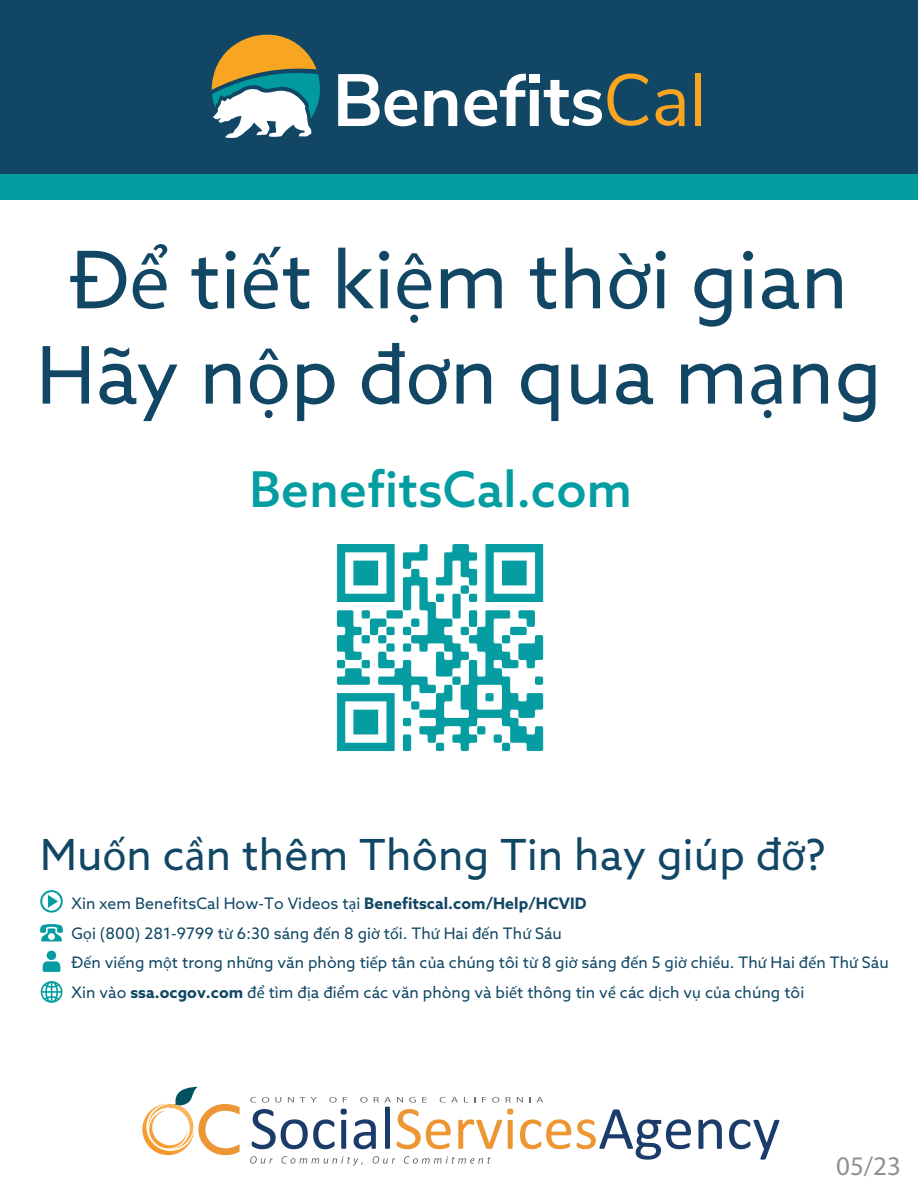
<style>
.page{position:relative;width:918px;height:1188px;background:#fff}
.page>*{position:absolute;margin:0;border:0;box-sizing:border-box;transform-origin:0 0}
.t1{font:79.35px/95.2px "Azo Sans";letter-spacing:.005em;color:#114765;text-align:center}
.t2{font:500 49.35px "Azo Sans";letter-spacing:.005em;color:#049da2}
.t3{font:42.9px "Azo Sans";letter-spacing:.005em;color:#114765}
.t4{font:27px "Myriad Pro";color:rgb(35 31 32/.5)}
.t5{font:15.9px/29.5px "Azo Sans";letter-spacing:.005em;color:#114765}
.s1{font-family:"Myriad Pro"}
.s2{font-weight:700}
</style>
<div class="page">
<img style="left:336px;top:544px;width:208px;height:207px">
<svg style="left:142px;top:1087px;width:98px;height:68px"></svg>
<svg style="left:250px;top:1156px;width:23px;height:8px"></svg>
<svg style="left:281px;top:1156px;width:82px;height:10px"></svg>
<svg style="left:373px;top:1156px;width:22px;height:8px"></svg>
<svg style="left:404px;top:1156px;width:87px;height:8px"></svg>
<svg style="left:250px;top:1097px;width:6px;height:6px"></svg>
<svg style="left:262px;top:1097px;width:7px;height:6px"></svg>
<svg style="left:275px;top:1097px;width:6px;height:6px"></svg>
<svg style="left:288px;top:1097px;width:6px;height:6px"></svg>
<svg style="left:300px;top:1097px;width:17px;height:6px"></svg>
<svg style="left:329px;top:1097px;width:8px;height:6px"></svg>
<svg style="left:343px;top:1097px;width:4px;height:6px"></svg>
<svg style="left:397px;top:1097px;width:6px;height:6px"></svg>
<svg style="left:409px;top:1097px;width:7px;height:6px"></svg>
<svg style="left:422px;top:1097px;width:5px;height:6px"></svg>
<svg style="left:440px;top:1097px;width:18px;height:6px"></svg>
<svg style="left:482px;top:1097px;width:4px;height:6px"></svg>
<svg style="left:492px;top:1097px;width:7px;height:6px"></svg>
<svg style="left:506px;top:1097px;width:5px;height:6px"></svg>
<svg style="left:517px;top:1097px;width:6px;height:6px"></svg>
<svg style="left:529px;top:1097px;width:14px;height:6px"></svg>
<svg style="left:252px;top:1109px;width:83px;height:40px"></svg>
<svg style="left:341px;top:1109px;width:6px;height:40px"></svg>
<svg style="left:354px;top:1097px;width:37px;height:52px"></svg>
<svg style="left:397px;top:1109px;width:54px;height:40px"></svg>
<svg style="left:458px;top:1109px;width:55px;height:40px"></svg>
<svg style="left:520px;top:1119px;width:51px;height:30px"></svg>
<svg style="left:577px;top:1109px;width:114px;height:51px"></svg>
<svg style="left:698px;top:1119px;width:24px;height:30px"></svg>
<svg style="left:729px;top:1119px;width:50px;height:41px"></svg>
<div style="left:0;top:0;width:918px;height:174px;background:#114765"></div>
<svg style="left:212px;top:34px;width:108px;height:104px"></svg>
<svg style="left:338px;top:74px;width:79px;height:52px"></svg>
<svg style="left:424px;top:90px;width:33px;height:36px"></svg>
<svg style="left:464px;top:73px;width:185px;height:53px"></svg>
<svg style="left:656px;top:89px;width:28px;height:37px"></svg>
<div style="left:695px;top:73px;width:6px;height:53px;background:#f8a521"></div>
<div style="left:0;top:174px;width:918px;height:25px;background:#049da2"></div>
<svg style="left:40px;top:890px;width:23px;height:23px"></svg>
<div style="left:47px;top:951px;width:9px;height:9px;background:#049da2;border-radius:50%"></div>
<svg style="left:43px;top:961px;width:17px;height:11px"></svg>
<svg style="left:41px;top:981px;width:22px;height:22px"></svg>
<svg style="left:40px;top:924px;width:23px;height:17px"></svg>
<h1 class="t1" style="left:36px;top:231px;width:847px">Đ<span class="s1">ể</span> ti<span class="s1">ế</span>t ki<span class="s1">ệ</span>m th<span class="s1">ờ</span>i gian<br>Hãy n<span class="s1">ộ</span>p đ<span class="s1">ơ</span>n qua m<span class="s1">ạ</span>ng</h1>
<h2 class="t2" style="left:250px;top:457px;width:384px">BenefitsCal.com</h2>
<h3 class="t3" style="left:40px;top:827px;width:787px">Mu<span class="s1">ố</span>n c<span class="s1">ầ</span>n thêm Thông Tin hay giúp đ<span class="s1">ỡ</span>?</h3>
<p class="t5" style="left:72px;top:888px;width:819px">Xin xem BenefitsCal How-To Videos t<span class="s1">ạ</span>i <span class="s2">Benefitscal.com/Help/HCVID<br></span>G<span class="s1">ọ</span>i (800) 281-9799 t<span class="s1">ừ</span> 6:30 sáng đ<span class="s1">ế</span>n 8 gi<span class="s1">ờ</span> t<span class="s1">ố</span>i. Th<span class="s1">ứ</span> Hai đ<span class="s1">ế</span>n Th<span class="s1">ứ</span> Sáu<br>Đ<span class="s1">ế</span>n vi<span class="s1">ế</span>ng m<span class="s1">ộ</span>t trong nh<span class="s1">ữ</span>ng văn phòng ti<span class="s1">ế</span>p tân c<span class="s1">ủ</span>a chúng tôi t<span class="s1">ừ</span> 8 gi<span class="s1">ờ</span> sáng đ<span class="s1">ế</span>n 5 gi<span class="s1">ờ</span> chi<span class="s1">ề</span>u. Th<span class="s1">ứ</span> Hai đ<span class="s1">ế</span>n Th<span class="s1">ứ</span> Sáu Xin vào <span class="s2">ssa.ocgov.com</span> đ<span class="s1">ể</span> tìm đ<span class="s1">ị</span>a đi<span class="s1">ể</span>m các văn phòng và bi<span class="s1">ế</span>t thông tin v<span class="s1">ề</span> các d<span class="s1">ị</span>ch v<span class="s1">ụ</span> c<span class="s1">ủ</span>a chúng tôi</p>
<h3 class="t4" style="left:836px;top:1149px;width:66px">05/23</h3>
</div>
